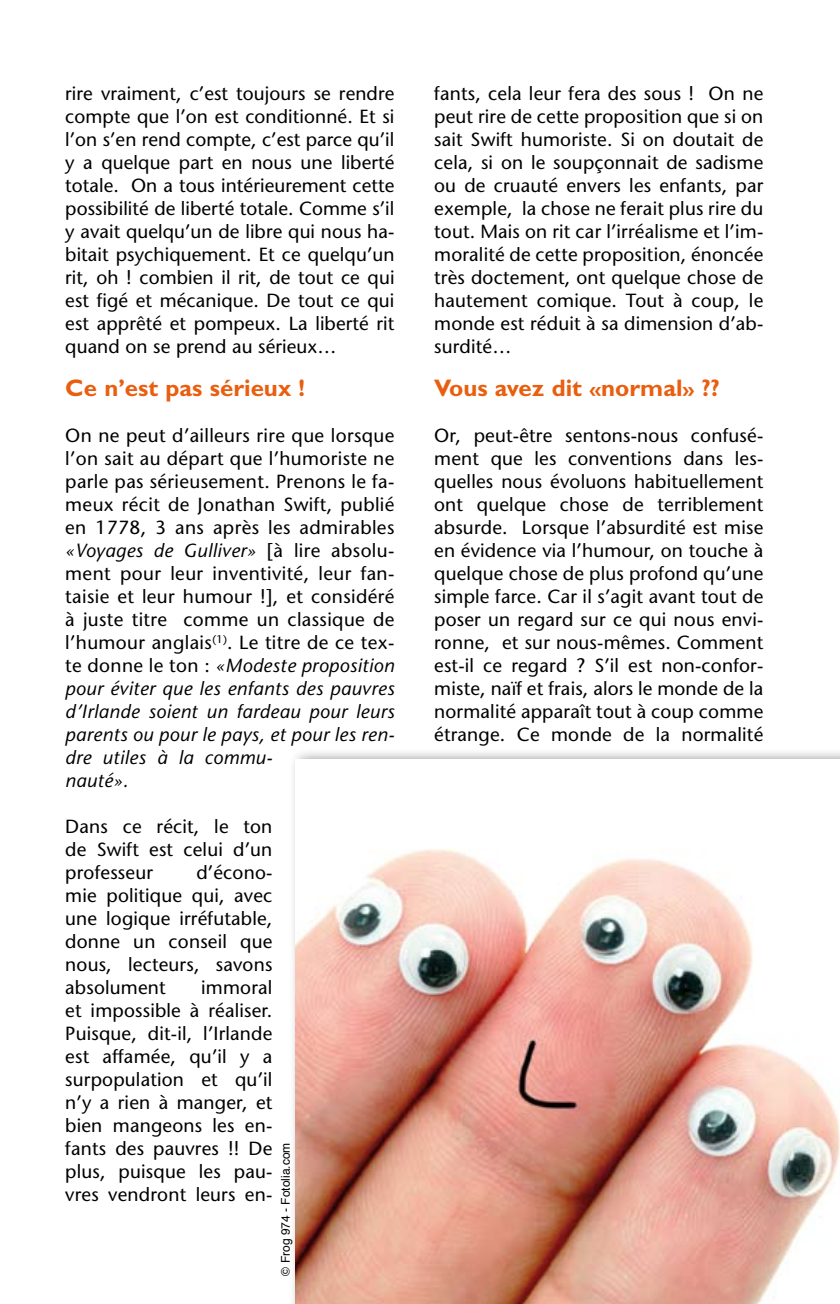
<style>
.page{position:relative;width:840px;height:1304px;background:#fff}
.page>*{position:absolute;margin:0;border:0;box-sizing:border-box;transform-origin:0 0}
.t1{font:700 24px "Gill Sans";color:#e95e0f}
.t2{font:19px/23px "Stone Sans";letter-spacing:.01em;color:#000;text-align:justify}
.t3{font:12px "Helvetica";color:#000}
.s1{font-style:italic}
.s2{font-size:20px}
</style>
<div class="page">
<div style="left:288px;top:747px;width:551px;height:557px;background:#000;opacity:.44"></div>
<img style="left:295px;top:760px;width:544px;height:544px">
<p class="t2" style="left:65px;top:82px;width:330px">rire vraiment, c’est toujours se rendre compte que l’on est conditionné. Et si l’on s’en rend compte, c’est parce qu’il y a quelque part en nous une liberté totale. On a tous intérieurement cette possibilité de liberté totale. Comme s’il y avait quelqu’un de libre qui nous ha&shy;bitait psychiquement. Et ce quelqu’un rit, oh ! combien il rit, de tout ce qui est figé et mécanique. De tout ce qui est apprêté et pompeux. La liberté rit quand on se prend au sérieux…</p>
<p class="t1" style="left:65px;top:374px;width:241px">Ce n’est pas sérieux !</p>
<p class="t2" style="left:65px;top:424px;width:330px;text-align:left">On ne peut d’ailleurs rire que lorsque l’on sait au départ que l’humoriste ne parle pas sérieusement. Prenons le fa&shy;meux récit de Jonathan Swift, publié en 1778, 3 ans après les admirables <span class="s1">«Voyages de Gulliver»</span> [à lire absolu&shy;ment pour leur inventivité, leur fan&shy;taisie et leur humour !], et considéré à juste titre comme un classique de l’humour anglais<sup>(1)</sup>. Le titre de ce tex&shy;te donne le ton : <span class="s1">«Modeste proposition pour éviter que les enfants des pauvres d’Irlande soient un fardeau pour leurs parents ou pour le pays, et pour les ren&shy;dre utiles à la commu-<br>nauté».</span></p>
<p class="t2" style="left:65px;top:815px;width:208px">Dans ce récit, le ton de Swift est celui d’un professeur</p>
<p class="t2" style="left:65px;top:861px;width:208px;text-indent:131px">d’écono&shy;mie politique qui, avec une logique irréfutable, donne un conseil que nous, lecteurs, savons absolument</p>
<p class="t2" style="left:65px;top:976px;width:208px;text-indent:136px">immoral et impossible à réaliser.<br>Puisque, dit-il, l’Irlande est affamée, qu’il y a surpopulation et qu’il n’y a rien à manger, et bien mangeons les en&shy;fants des pauvres !! De plus, puisque les pau&shy;vres vendront leurs en-</p>
<p class="t3" style="left:276px;top:1276px;width:134px;rotate:-90deg">© Frog 974 - Fotolia.com</p>
<p class="t2" style="left:434px;top:82px;width:330px">fants, cela leur fera des sous ! On ne peut rire de cette proposition que si on sait Swift humoriste. Si on doutait de cela, si on le soupçonnait de sadisme ou de cruauté envers les enfants, par exemple, la chose ne ferait plus rire du tout. Mais on rit car l’irréalisme et l’im&shy;moralité de cette proposition, énoncée très doctement, ont quelque chose de hautement comique. Tout à coup, le monde est réduit à sa dimension d’ab&shy;surdité…</p>
<p class="t1" style="left:434px;top:374px;width:287px">Vous avez dit <span class="s2">«</span>normal<span class="s2">»</span> ??</p>
<p class="t2" style="left:434px;top:424px;width:330px">Or, peut-être sentons-nous confusé&shy;ment que les conventions dans les&shy;quelles nous évoluons habituellement ont quelque chose de terriblement absurde. Lorsque l’absurdité est mise en évidence via l’humour, on touche à quelque chose de plus profond qu’une simple farce. Car il s’agit avant tout de poser un regard sur ce qui nous envi&shy;ronne, et sur nous-mêmes. Comment est-il ce regard ? S’il est non-confor&shy;miste, naïf et frais, alors le monde de la normalité apparaît tout à coup comme étrange. Ce monde de la normalité</p>
</div>
